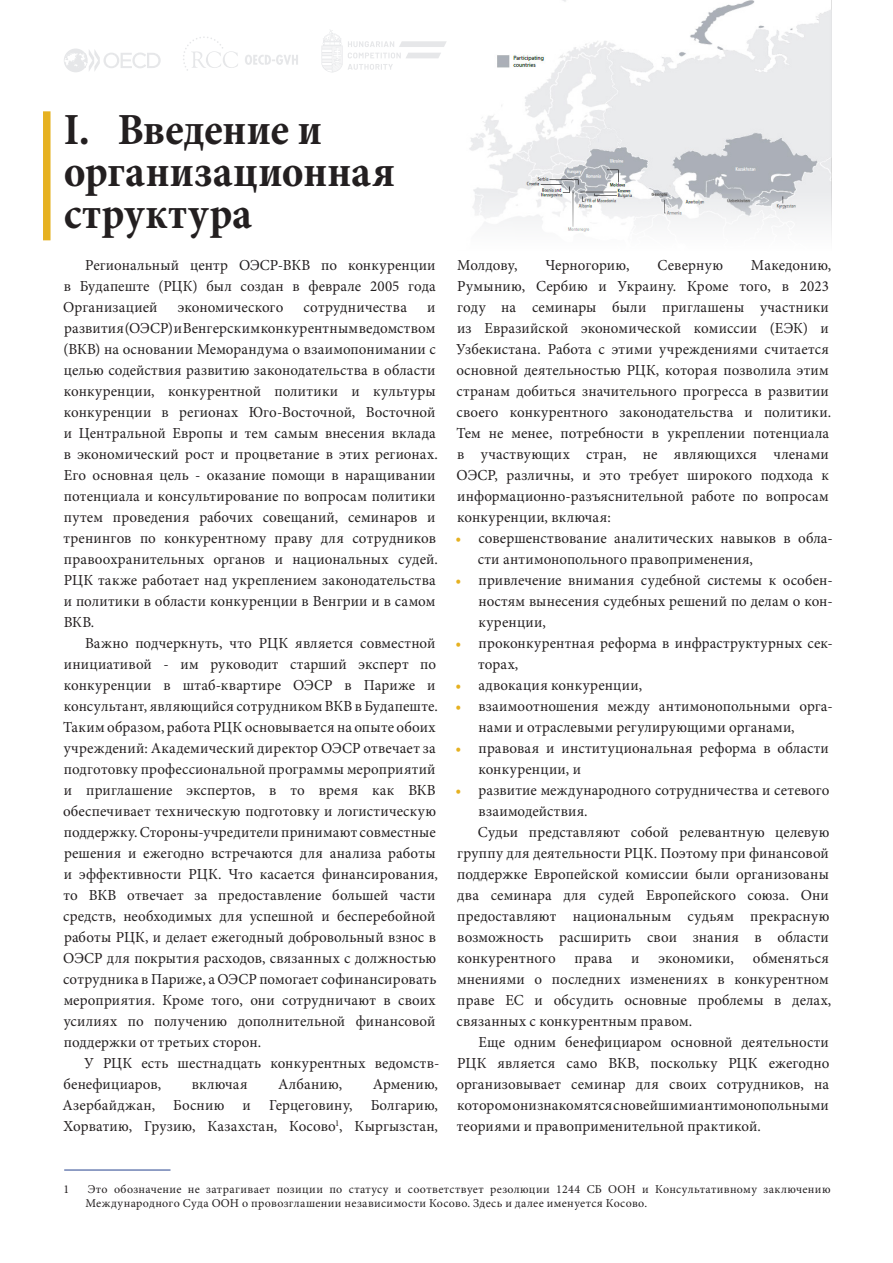
<style>
.page{position:relative;width:893px;height:1263px;background:#fff}
.page>*{position:absolute;margin:0;border:0;box-sizing:border-box;transform-origin:0 0}
.t1{font:700 condensed 45px/42px "Minion Pro";letter-spacing:.005em;color:#231f20}
.t2{font:15.3px/21px "Minion Pro";letter-spacing:.015em;color:#231f20}
.t3{font:15.3px "Minion Pro";letter-spacing:-.005em;color:#231f20}
.Footnote{font:12px/14.4px "Minion Pro";letter-spacing:.03em;color:#231f20}
.s1{font-weight:700;font-size:15px;color:#e6b120}
</style>
<div class="page">
<svg style="left:64px;top:49px;width:97px;height:23px"></svg>
<svg style="left:183px;top:37px;width:115px;height:34px"></svg>
<svg style="left:321px;top:30px;width:126px;height:43px"></svg>
<div style="left:43px;top:111px;width:8px;height:129px;background:#e6b120"></div>
<img style="left:469px;top:0;width:363px;height:236px">
<hr style="left:64px;top:1170px;width:107px;height:1px;background:#26428e">
<h1 class="t1" style="left:64px;top:108px;width:333px">I. Введение и организационная структура</h1>
<p class="t2" style="left:63px;top:255px;width:374px;text-align:justify;text-indent:22px">Региональный центр ОЭСР-ВКВ по конкуренции в Будапеште (РЦК) был создан в феврале 2005 года Организацией</p>
<p class="t2" style="left:178px;top:297px;width:107px">экономического</p>
<p class="t2" style="left:304px;top:297px;width:105px">сотрудничества</p>
<p class="t2" style="left:63px;top:297px;width:376px;text-indent:364px">и развития (ОЭСР) и Венгерским конкурентным ведомством (ВКВ) на основании Меморандума о взаимопонимании с целью содействия развитию законодательства в области конкуренции, конкурентной политики и культуры конкуренции в регионах Юго-Восточной, Восточной и Центральной Европы и тем самым внесения вклада в экономический рост и процветание в этих регионах.<br>Его основная цель - оказание помощи в наращивании потенциала и консультирование по вопросам политики путем проведения рабочих совещаний, семинаров и тренингов по конкурентному праву для сотрудников правоохранительных органов и национальных судей.<br>РЦК также работает над укреплением законодательства и политики в области конкуренции в Венгрии и в самом ВКВ.</p>
<p class="t2" style="left:63px;top:633px;width:377px;text-indent:22px">Важно подчеркнуть, что РЦК является совместной инициативой - им руководит старший эксперт по конкуренции в штаб-квартире ОЭСР в Париже и консультант, являющийся сотрудником ВКВ в Будапеште.<br>Таким образом, работа РЦК основывается на опыте обоих учреждений: Академический директор ОЭСР отвечает за подготовку профессиональной программы мероприятий и приглашение экспертов, в то время как ВКВ обеспечивает техническую подготовку и логистическую поддержку. Стороны-учредители принимают совместные решения и ежегодно встречаются для анализа работы и эффективности РЦК. Что касается финансирования, то ВКВ отвечает за предоставление большей части средств, необходимых для успешной и бесперебойной работы РЦК, и делает ежегодный добровольный взнос в ОЭСР для покрытия расходов, связанных с должностью сотрудника в Париже, а ОЭСР помогает софинансировать мероприятия. Кроме того, они сотрудничают в своих усилиях по получению дополнительной финансовой поддержки от третьих сторон.</p>
<p class="t2" style="left:64px;top:1053px;width:377px;text-indent:21px">У РЦК есть шестнадцать конкурентных ведомств&shy;бенефициаров,</p>
<p class="t2" style="left:192px;top:1074px;width:57px">включая</p>
<p class="t2" style="left:278px;top:1074px;width:66px">Албанию,</p>
<p class="t2" style="left:63px;top:1074px;width:377px;text-align:justify;text-indent:310px">Армению, Азербайджан, Боснию и Герцеговину, Болгарию, Хорватию, Грузию, Казахстан, Косово<sup>1</sup>, Кыргызстан,</p>
<p class="t2" style="left:457px;top:255px;width:62px">Молдову,</p>
<p class="t3" style="left:545px;top:255px;width:86px">Черногорию,</p>
<p class="t2" style="left:657px;top:255px;width:67px">Северную</p>
<p class="t2" style="left:456px;top:255px;width:377px;text-indent:295px">Македонию, Румынию, Сербию и Украину. Кроме того, в 2023 году на семинары были приглашены участники из Евразийской экономической комиссии (ЕЭК) и Узбекистана. Работа с этими учреждениями считается основной деятельностью РЦК, которая позволила этим странам добиться значительного прогресса в развитии своего конкурентного законодательства и политики.<br>Тем не менее, потребности в укреплении потенциала в участвующих стран, не являющихся членами ОЭСР, различны, и это требует широкого подхода к информационно-разъяснительной работе по вопросам конкуренции, включая:</p>
<p class="t2" style="left:478px;top:528px;width:357px;text-indent:-22px"><span class="s1">•</span> совершенствование аналитических навыков в обла&shy;сти антимонопольного правоприменения,</p>
<p class="t2" style="left:478px;top:570px;width:356px;text-align:justify;text-indent:-23px"><span class="s1">•</span> привлечение внимания судебной системы к особен&shy;ностям вынесения судебных решений по делам о кон&shy;куренции,</p>
<p class="t2" style="left:478px;top:633px;width:356px;text-indent:-23px"><span class="s1">•</span> проконкурентная реформа в инфраструктурных сек&shy;торах,</p>
<p class="t2" style="left:456px;top:675px;width:188px"><span class="s1">•</span> адвокация конкуренции,</p>
<p class="t2" style="left:478px;top:696px;width:356px;text-indent:-23px"><span class="s1">•</span> взаимоотношения между антимонопольными орга&shy;нами и отраслевыми регулирующими органами,</p>
<p class="t2" style="left:478px;top:738px;width:352px;text-indent:-23px"><span class="s1">•</span> правовая и институциональная реформа в области конкуренции, и</p>
<p class="t2" style="left:478px;top:780px;width:353px;text-indent:-23px"><span class="s1">•</span> развитие международного сотрудничества и сетевого взаимодействия.</p>
<p class="t2" style="left:456px;top:822px;width:376px;text-indent:21px">Судьи представляют собой релевантную целевую группу для деятельности РЦК. Поэтому при финансовой поддержке Европейской комиссии были организованы два семинара для судей Европейского союза. Они предоставляют национальным судьям прекрасную возможность расширить свои знания в области конкурентного права и экономики, обменяться мнениями о последних изменениях в конкурентном праве ЕС и обсудить основные проблемы в делах, связанных с конкурентным правом.</p>
<p class="t2" style="left:456px;top:1032px;width:375px;text-align:justify;text-indent:22px">Еще одним бенефициаром основной деятельности РЦК является само ВКВ, поскольку РЦК ежегодно организовывает семинар для своих сотрудников, на котором они знакомятся с новейшими антимонопольными теориями и правоприменительной практикой.</p>
<p class="Footnote" style="left:63px;top:1182px;width:7px">1</p>
<p class="Footnote" style="left:85px;top:1182px;width:746px">Это обозначение не затрагивает позиции по статусу и соответствует резолюции 1244 СБ ООН и Консультативному заключению<br>Международного Суда ООН о провозглашении независимости Косово. Здесь и далее именуется Косово.</p>
</div>
